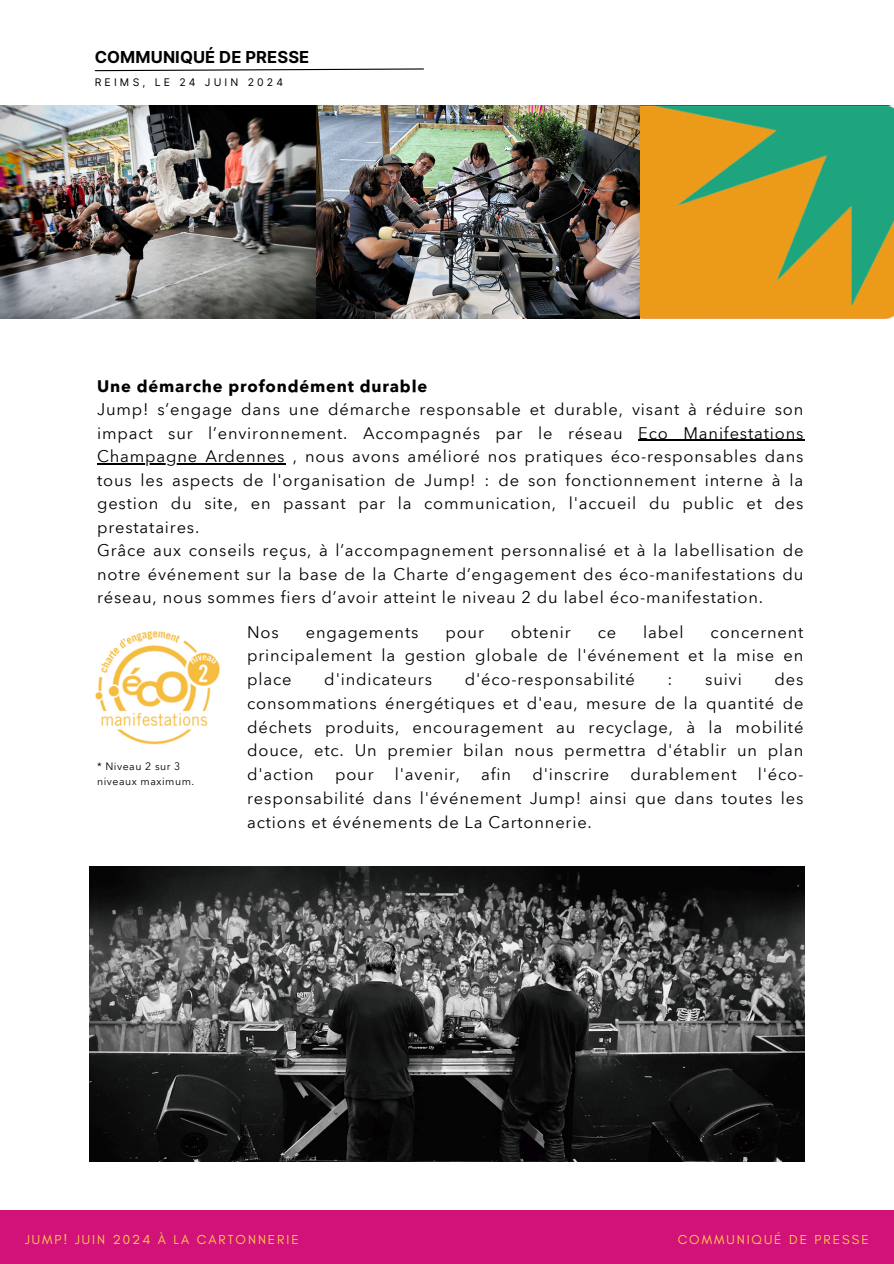
<style>
.page{position:relative;width:894px;height:1264px;background:#fff}
.page>*{position:absolute;margin:0;border:0;box-sizing:border-box;transform-origin:0 0}
.t1{font:16.5px/23.5px "Avenir Next Arabic";letter-spacing:.05em;color:#000;text-align:justify}
.t2{font:700 16.5px "Inter";letter-spacing:.005em;color:#000}
.t3{font:13.2px "Glacial Indifference";letter-spacing:.15em;color:#ffcc46}
.t4{font:10.5px/15px "Avenir Next Arabic";letter-spacing:.05em;color:#000}
.t5{font:10.5px "Inter";letter-spacing:.3em;color:#000}
.s1{font-weight:700}
</style>
<div class="page">
<svg style="left:94px;top:68px;width:330px;height:4px"></svg>
<div style="left:0;top:1210px;width:893px;height:53px;background:#d11279"></div>
<img style="left:0;top:105px;width:320px;height:213px">
<img style="left:317px;top:106px;width:323px;height:212px">
<img style="left:640px;top:106px;width:253px;height:212px">
<img style="left:95px;top:631px;width:125px;height:114px">
<img style="left:89px;top:866px;width:715px;height:295px">
<hr style="left:638px;top:439px;width:166px;height:2px;background:#000">
<hr style="left:97px;top:463px;width:188px;height:1px;background:#000">
<p class="t2" style="left:95px;top:47px;width:216px">COMMUNIQUÉ DE PRESSE</p>
<h2 class="t5" style="left:95px;top:76px;width:190px">REIMS, LE 24 JUIN 2024</h2>
<h2 class="t1" style="left:97px;top:374px;width:707px;text-align:left"><span class="s1">Une démarche profondément durable<br></span>Jump! s’engage dans une démarche responsable et durable, visant à réduire son impact sur l’environnement. Accompagnés par le réseau Eco Manifestations</h2>
<p class="t1" style="left:97px;top:444px;width:707px;text-align:left">Champagne Ardennes , nous avons amélioré nos pratiques éco-responsables dans tous les aspects de l'organisation de Jump! : de son fonctionnement interne à la gestion du site, en passant par la communication, l'accueil du public et des prestataires.<br>Grâce aux conseils reçus, à l’accompagnement personnalisé et à la labellisation de notre événement sur la base de la Charte d’engagement des éco-manifestations du réseau, nous sommes fiers d’avoir atteint le niveau 2 du label éco-manifestation.</p>
<h3 class="t4" style="left:97px;top:758px;width:99px">* Niveau 2 sur 3 niveaux maximum.</h3>
<h3 class="t1" style="left:247px;top:620px;width:33px">Nos</h3>
<h3 class="t1" style="left:306px;top:620px;width:114px">engagements</h3>
<h3 class="t1" style="left:445px;top:620px;width:40px">pour</h3>
<h3 class="t1" style="left:510px;top:620px;width:61px">obtenir</h3>
<h3 class="t1" style="left:597px;top:620px;width:20px">ce</h3>
<h3 class="t1" style="left:643px;top:620px;width:42px">label</h3>
<h3 class="t1" style="left:247px;top:620px;width:557px;text-indent:463px">concernent principalement la gestion globale de l'événement et la mise en place</h3>
<h3 class="t1" style="left:247px;top:667px;width:557px;text-indent:527px">des consommations énergétiques et d'eau, mesure de la quantité de déchets produits, encouragement au recyclage, à la mobilité douce, etc. Un premier bilan nous permettra d'établir un plan d'action</h3>
<h3 class="t1" style="left:324px;top:667px;width:109px">d'indicateurs</h3>
<h3 class="t1" style="left:464px;top:667px;width:172px">d'éco-responsabilité</h3>
<h3 class="t1" style="left:667px;top:667px;width:6px">:</h3>
<h3 class="t1" style="left:705px;top:667px;width:38px">suivi</h3>
<h3 class="t1" style="left:335px;top:762px;width:40px">pour</h3>
<h3 class="t1" style="left:394px;top:762px;width:67px">l'avenir,</h3>
<h3 class="t1" style="left:481px;top:762px;width:31px">afin</h3>
<h3 class="t1" style="left:532px;top:762px;width:78px">d'inscrire</h3>
<h3 class="t1" style="left:630px;top:762px;width:108px">durablement</h3>
<h3 class="t1" style="left:247px;top:762px;width:557px;text-indent:510px">l'éco&shy;responsabilité dans l'événement Jump! ainsi que dans toutes les actions et événements de La Cartonnerie.</h3>
<p class="t3" style="left:25px;top:1231px;width:275px">JUMP! JUIN 2024 À LA CARTONNERIE</p>
<p class="t3" style="left:677px;top:1231px;width:192px">COMMUNIQUÉ DE PRESSE</p>
</div>
